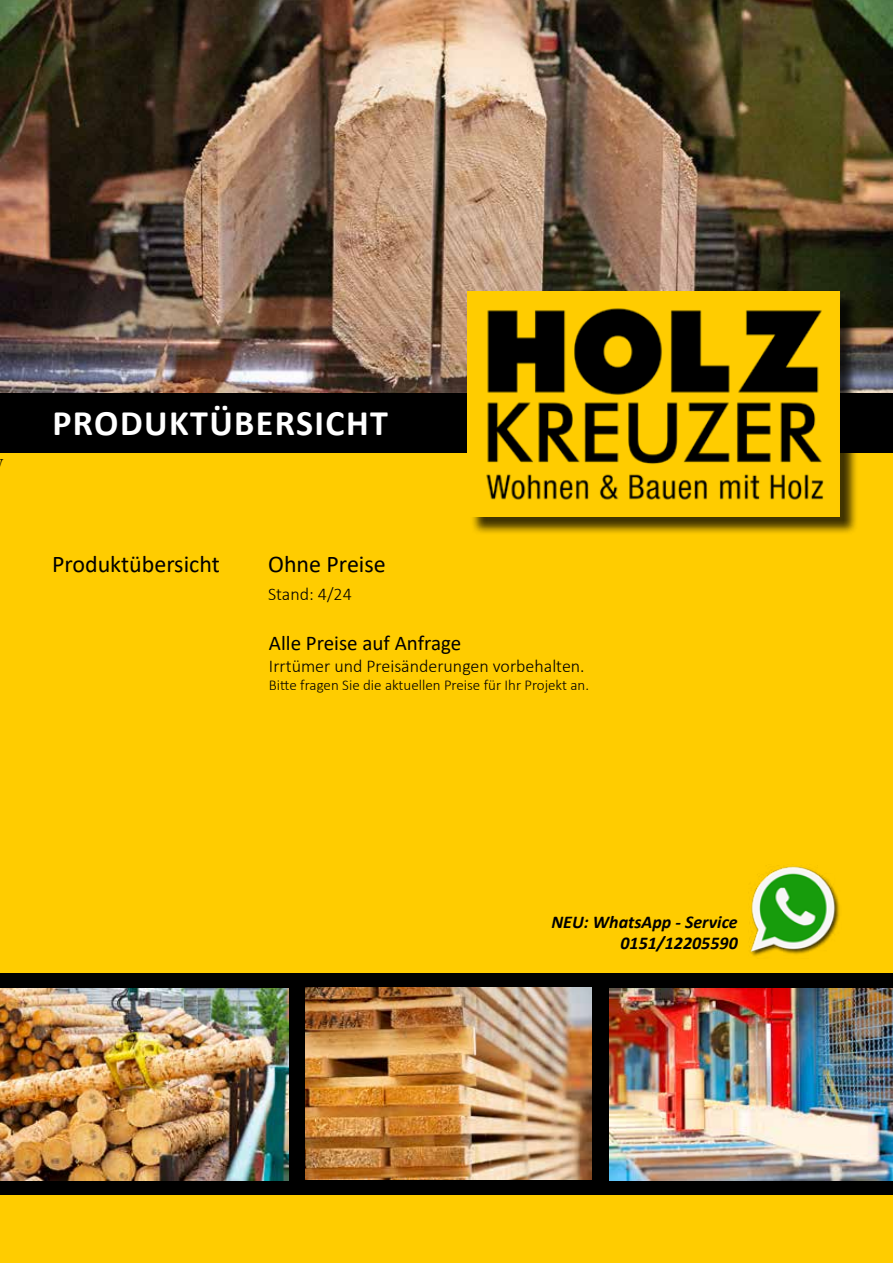
<style>
.page{position:relative;width:893px;height:1263px;background:#fff}
.page>*{position:absolute;margin:0;border:0;box-sizing:border-box;transform-origin:0 0}
.t1{font:700 36px "Calibri";letter-spacing:.04em;color:#fff}
.t2{font:24px "Calibri";color:#000}
.t3{font:21px "Calibri";color:#000}
.t4{font:300 18px "Calibri";color:#000}
.t5{font:italic 700 18px/21.6px "Calibri";color:#000;text-align:right}
.t6{font:300 15px "Calibri";color:#000}
</style>
<div class="page">
<img style="left:0;top:0;width:893px;height:393px">
<div style="left:0;top:453px;width:893px;height:810px;background:#fc0"></div>
<div style="left:0;top:393px;width:893px;height:60px;background:#000"></div>
<div style="left:470px;top:294px;width:388px;height:241px;background:#000;opacity:.75"></div>
<img style="left:468px;top:291px;width:372px;height:225px">
<div style="left:0;top:974px;width:893px;height:221px;background:#000"></div>
<img style="left:0;top:989px;width:288px;height:191px">
<img style="left:305px;top:988px;width:286px;height:191px">
<img style="left:609px;top:989px;width:284px;height:191px">
<img style="left:748px;top:864px;width:93px;height:94px">
<h1 class="t1" style="left:52px;top:398px;width:337px">PRODUKTÜBERSICHT</h1>
<h2 class="t2" style="left:52px;top:547px;width:169px">Produktübersicht</h2>
<h2 class="t2" style="left:268px;top:547px;width:119px">Ohne Preise</h2>
<p class="t4" style="left:268px;top:583px;width:85px">Stand: 4/24</p>
<p class="t3" style="left:269px;top:629px;width:194px">Alle Preise auf Anfrage</p>
<p class="t4" style="left:269px;top:655px;width:317px">Irrtümer und Preisänderungen vorbehalten.</p>
<p class="t6" style="left:269px;top:676px;width:322px">Bitte fragen Sie die aktuellen Preise für Ihr Projekt an.</p>
<p class="t5" style="left:551px;top:910px;width:188px">NEU: WhatsApp - Service<br>0151/12205590</p>
</div>
